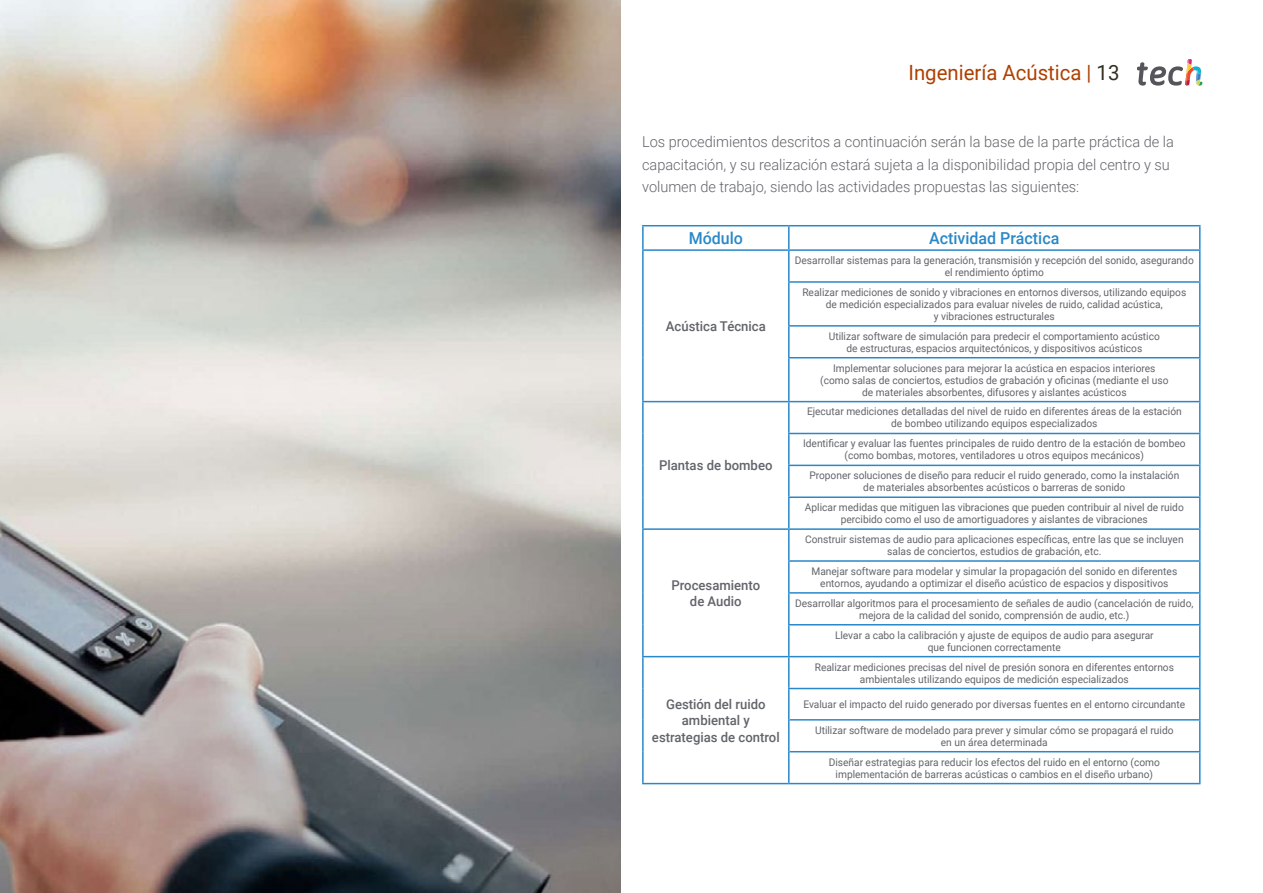
<style>
.page{position:relative;width:1263px;height:893px;background:#fff}
.page>*{position:absolute;margin:0;border:0;box-sizing:border-box;transform-origin:0 0}
.t1{font:21px "Roboto";color:#ae4000}
.t2{font:500 16.5px "Roboto";color:#2988c9}
.t3{font:300 15px/22.5px "Roboto";color:#61646a}
.t4{font:500 13.5px/16.5px "Roboto";color:#61646a;text-align:center}
.t5{font:10.5px/12px "Roboto";color:#61646a;text-align:center}
.s1{color:#312e20}
</style>
<div class="page">
<hr style="left:788px;top:657px;width:1px;height:31px;background:#2988c9">
<hr style="left:788px;top:689px;width:1px;height:31px;background:#2988c9">
<hr style="left:788px;top:720px;width:1px;height:32px;background:#2988c9">
<hr style="left:788px;top:752px;width:1px;height:31px;background:#2988c9">
<hr style="left:1199px;top:283px;width:1px;height:42px;background:#2988c9">
<hr style="left:788px;top:325px;width:412px;height:2px;background:#2988c9">
<hr style="left:1199px;top:327px;width:1px;height:30px;background:#2988c9">
<hr style="left:788px;top:357px;width:412px;height:1px;background:#2988c9">
<hr style="left:1199px;top:358px;width:1px;height:43px;background:#2988c9">
<hr style="left:642px;top:657px;width:2px;height:31px;background:#2988c9">
<hr style="left:642px;top:688px;width:2px;height:32px;background:#2988c9">
<hr style="left:642px;top:720px;width:2px;height:32px;background:#2988c9">
<hr style="left:642px;top:752px;width:2px;height:31px;background:#2988c9">
<hr style="left:1199px;top:657px;width:1px;height:31px;background:#2988c9">
<hr style="left:788px;top:688px;width:412px;height:1px;background:#2988c9">
<hr style="left:1199px;top:689px;width:1px;height:30px;background:#2988c9">
<hr style="left:789px;top:719px;width:411px;height:2px;background:#2988c9">
<hr style="left:1199px;top:721px;width:1px;height:30px;background:#2988c9">
<hr style="left:789px;top:751px;width:411px;height:1px;background:#2988c9">
<hr style="left:1199px;top:752px;width:1px;height:31px;background:#2988c9">
<hr style="left:642px;top:783px;width:147px;height:1px;background:#2988c9">
<hr style="left:789px;top:783px;width:411px;height:1px;background:#2988c9">
<hr style="left:642px;top:402px;width:2px;height:31px;background:#2988c9">
<hr style="left:642px;top:433px;width:2px;height:32px;background:#2988c9">
<hr style="left:642px;top:465px;width:2px;height:32px;background:#2988c9">
<hr style="left:642px;top:497px;width:2px;height:31px;background:#2988c9">
<hr style="left:789px;top:401px;width:411px;height:1px;background:#2988c9">
<hr style="left:788px;top:402px;width:1px;height:31px;background:#2988c9">
<hr style="left:1199px;top:402px;width:1px;height:31px;background:#2988c9">
<hr style="left:788px;top:433px;width:412px;height:1px;background:#2988c9">
<hr style="left:788px;top:434px;width:1px;height:31px;background:#2988c9">
<hr style="left:1199px;top:434px;width:1px;height:31px;background:#2988c9">
<hr style="left:788px;top:465px;width:412px;height:1px;background:#2988c9">
<hr style="left:788px;top:466px;width:1px;height:30px;background:#2988c9">
<hr style="left:1199px;top:466px;width:1px;height:30px;background:#2988c9">
<hr style="left:788px;top:496px;width:412px;height:2px;background:#2988c9">
<hr style="left:788px;top:498px;width:1px;height:30px;background:#2988c9">
<hr style="left:1199px;top:498px;width:1px;height:30px;background:#2988c9">
<hr style="left:642px;top:528px;width:147px;height:2px;background:#2988c9">
<hr style="left:642px;top:530px;width:2px;height:31px;background:#2988c9">
<hr style="left:642px;top:561px;width:2px;height:32px;background:#2988c9">
<hr style="left:642px;top:593px;width:2px;height:32px;background:#2988c9">
<hr style="left:642px;top:625px;width:2px;height:31px;background:#2988c9">
<hr style="left:642px;top:656px;width:147px;height:1px;background:#2988c9">
<hr style="left:789px;top:528px;width:411px;height:2px;background:#2988c9">
<hr style="left:788px;top:530px;width:1px;height:30px;background:#2988c9">
<hr style="left:1199px;top:530px;width:1px;height:30px;background:#2988c9">
<hr style="left:788px;top:560px;width:412px;height:2px;background:#2988c9">
<hr style="left:788px;top:562px;width:1px;height:30px;background:#2988c9">
<hr style="left:1199px;top:562px;width:1px;height:30px;background:#2988c9">
<hr style="left:788px;top:592px;width:412px;height:2px;background:#2988c9">
<hr style="left:788px;top:594px;width:1px;height:30px;background:#2988c9">
<hr style="left:1199px;top:594px;width:1px;height:30px;background:#2988c9">
<hr style="left:788px;top:624px;width:412px;height:1px;background:#2988c9">
<hr style="left:788px;top:625px;width:1px;height:31px;background:#2988c9">
<hr style="left:1199px;top:625px;width:1px;height:31px;background:#2988c9">
<hr style="left:789px;top:656px;width:411px;height:1px;background:#2988c9">
<hr style="left:642px;top:225px;width:147px;height:1px;background:#2988c9">
<hr style="left:642px;top:226px;width:2px;height:23px;background:#2988c9">
<hr style="left:789px;top:225px;width:411px;height:1px;background:#2988c9">
<svg style="left:788px;top:226px;width:1px;height:23px"></svg>
<svg style="left:1199px;top:226px;width:1px;height:23px"></svg>
<hr style="left:642px;top:249px;width:147px;height:2px;background:#2988c9">
<hr style="left:642px;top:251px;width:2px;height:31px;background:#2988c9">
<hr style="left:642px;top:282px;width:2px;height:44px;background:#2988c9">
<hr style="left:788px;top:283px;width:1px;height:42px;background:#2988c9">
<hr style="left:642px;top:326px;width:2px;height:32px;background:#2988c9">
<hr style="left:788px;top:327px;width:1px;height:30px;background:#2988c9">
<hr style="left:642px;top:358px;width:2px;height:43px;background:#2988c9">
<hr style="left:788px;top:358px;width:1px;height:43px;background:#2988c9">
<hr style="left:642px;top:401px;width:147px;height:1px;background:#2988c9">
<hr style="left:789px;top:249px;width:411px;height:2px;background:#2988c9">
<hr style="left:788px;top:251px;width:1px;height:30px;background:#2988c9">
<hr style="left:1199px;top:251px;width:1px;height:30px;background:#2988c9">
<hr style="left:788px;top:281px;width:412px;height:2px;background:#2988c9">
<img style="left:0;top:0;width:621px;height:893px">
<svg style="left:1137px;top:59px;width:65px;height:27px"></svg>
<h1 class="t1" style="left:908px;top:57px;width:213px">Ingeniería Acústica | <span class="s1">13</span></h1>
<p class="t3" style="left:642px;top:130px;width:533px">Los procedimientos descritos a continuación serán la base de la parte práctica de la capacitación, y su realización estará sujeta a la disponibilidad propia del centro y su volumen de trabajo, siendo las actividades propuestas las siguientes:</p>
<h2 class="t2" style="left:689px;top:227px;width:56px">Módulo</h2>
<h2 class="t2" style="left:929px;top:227px;width:132px">Actividad Práctica</h2>
<p class="t4" style="left:666px;top:317px;width:101px">Acústica Técnica</p>
<p class="t4" style="left:659px;top:457px;width:115px">Plantas de bombeo</p>
<p class="t4" style="left:671px;top:576px;width:90px">Procesamiento de Audio</p>
<p class="t4" style="left:652px;top:695px;width:129px">Gestión del ruido ambiental y estrategias de control</p>
<p class="t5" style="left:795px;top:254px;width:400px">Desarrollar sistemas para la generación, transmisión y recepción del sonido, asegurando el rendimiento óptimo</p>
<p class="t5" style="left:802px;top:286px;width:385px">Realizar mediciones de sonido y vibraciones en entornos diversos, utilizando equipos de medición especializados para evaluar niveles de ruido, calidad acústica,<br>y vibraciones estructurales</p>
<p class="t5" style="left:829px;top:330px;width:333px">Utilizar software de simulación para predecir el comportamiento acústico de estructuras, espacios arquitectónicos, y dispositivos acústicos</p>
<p class="t5" style="left:820px;top:361px;width:350px">Implementar soluciones para mejorar la acústica en espacios interiores (como salas de conciertos, estudios de grabación y oficinas (mediante el uso de materiales absorbentes, difusores y aislantes acústicos</p>
<p class="t5" style="left:807px;top:405px;width:376px">Ejecutar mediciones detalladas del nivel de ruido en diferentes áreas de la estación de bombeo utilizando equipos especializados</p>
<p class="t5" style="left:803px;top:437px;width:384px">Identificar y evaluar las fuentes principales de ruido dentro de la estación de bombeo (como bombas, motores, ventiladores u otros equipos mecánicos)</p>
<p class="t5" style="left:809px;top:469px;width:371px">Proponer soluciones de diseño para reducir el ruido generado, como la instalación de materiales absorbentes acústicos o barreras de sonido</p>
<p class="t5" style="left:805px;top:501px;width:380px">Aplicar medidas que mitiguen las vibraciones que pueden contribuir al nivel de ruido percibido como el uso de amortiguadores y aislantes de vibraciones</p>
<p class="t5" style="left:805px;top:533px;width:380px">Construir sistemas de audio para aplicaciones específicas, entre las que se incluyen salas de conciertos, estudios de grabación, etc.</p>
<p class="t5" style="left:811px;top:565px;width:367px">Manejar software para modelar y simular la propagación del sonido en diferentes entornos, ayudando a optimizar el diseño acústico de espacios y dispositivos</p>
<p class="t5" style="left:795px;top:597px;width:400px">Desarrollar algoritmos para el procesamiento de señales de audio (cancelación de ruido, mejora de la calidad del sonido, comprensión de audio, etc.)</p>
<p class="t5" style="left:835px;top:628px;width:320px">Llevar a cabo la calibración y ajuste de equipos de audio para asegurar que funcionen correctamente</p>
<p class="t5" style="left:815px;top:660px;width:361px">Realizar mediciones precisas del nivel de presión sonora en diferentes entornos ambientales utilizando equipos de medición especializados</p>
<p class="t5" style="left:803px;top:698px;width:383px">Evaluar el impacto del ruido generado por diversas fuentes en el entorno circundante</p>
<p class="t5" style="left:815px;top:724px;width:360px">Utilizar software de modelado para prever y simular cómo se propagará el ruido en un área determinada</p>
<p class="t5" style="left:829px;top:755px;width:333px">Diseñar estrategias para reducir los efectos del ruido en el entorno (como implementación de barreras acústicas o cambios en el diseño urbano)</p>
</div>
